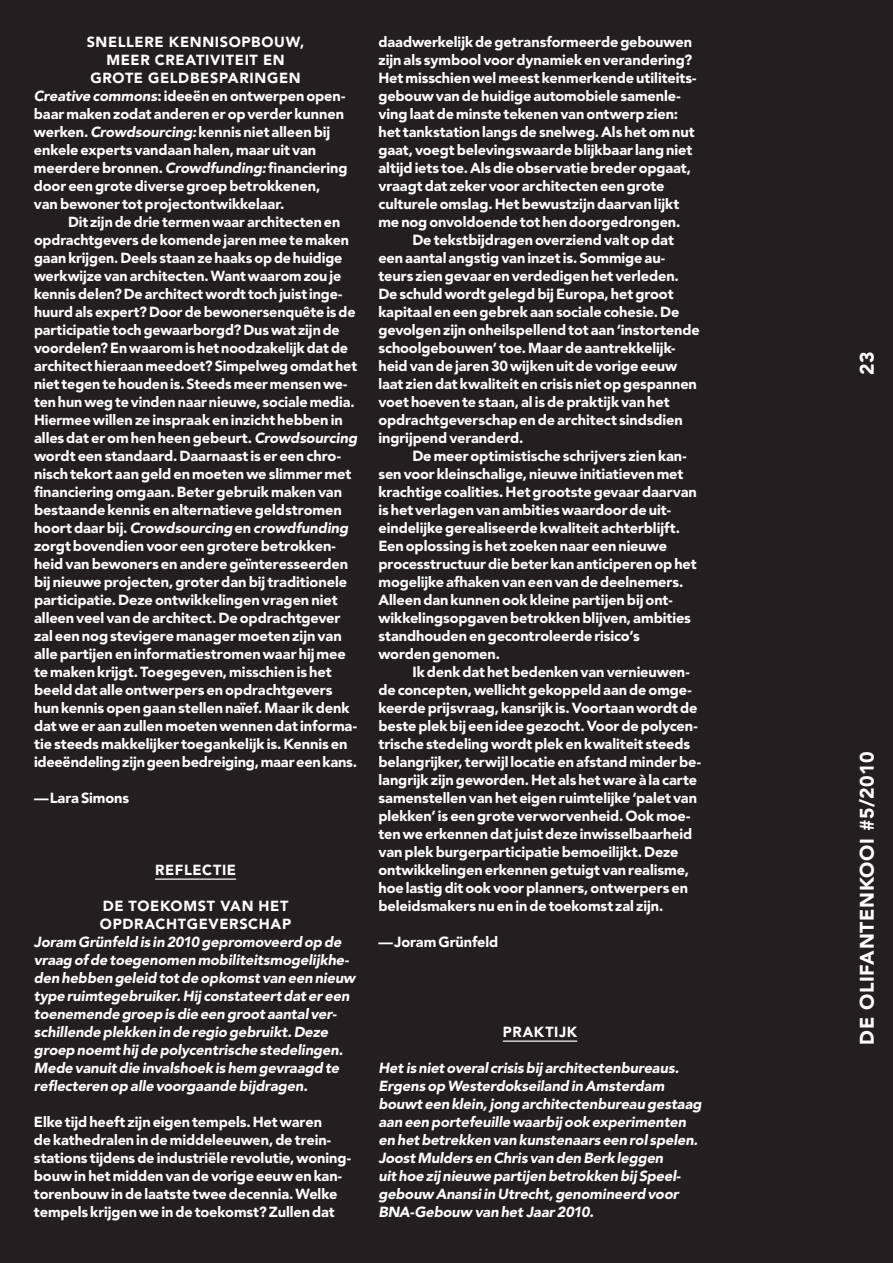
<style>
.page{position:relative;width:893px;height:1263px;background:#231f20}
.page>*{position:absolute;margin:0;border:0;box-sizing:border-box;transform-origin:0 0}
.t1{font:900 19.5px "Avenir";letter-spacing:.035em;color:#fff}
.t2{font:900 14.55px/18px "Avenir";letter-spacing:-.005em;color:#fff}
.t3{font:italic 900 14.55px/18px "Avenir";letter-spacing:-.005em;color:#fff}
.s1{font-style:italic}
</style>
<div class="page">
<hr style="left:155px;top:878px;width:81px;height:2px;background:#fff">
<hr style="left:503px;top:1040px;width:74px;height:2px;background:#fff">
<p class="t2" style="left:87px;top:33px;width:11px">Snelle</p>
<p class="t2" style="left:144px;top:33px;width:35px">re kenni</p>
<p class="t2" style="left:220px;top:33px;width:86px">s-opbo uw,</p>
<p class="t2" style="left:106px;top:51px;width:79px">meer creativiteit</p>
<p class="t2" style="left:263px;top:51px;width:11px">en</p>
<p class="t2" style="left:90px;top:69px;width:68px">grotE geld-</p>
<p class="t2" style="left:34px;top:69px;width:315px;text-indent:156px">be-sparingen<br><span class="s1">Creative commons</span>: ideeën en ontwerpen open&shy;baar maken zodat anderen er op verder kunnen werken. <span class="s1">Crowdsourcing:</span> kennis niet alleen bij enkele experts vandaan halen, maar uit van meerdere bronnen. <span class="s1">Crowdfunding:</span> financiering door een grote diverse groep betrokkenen, van bewoner tot projectontwikkelaar.</p>
<p class="t2" style="left:34px;top:213px;width:325px;text-indent:34px">Dit zijn de drie termen waar architecten en opdrachtgevers de komende jaren mee te maken gaan krijgen. Deels staan ze haaks op de huidige werkwijze van architecten. Want waarom zou je kennis delen? De architect wordt toch juist inge&shy;huurd als expert? Door de bewonersenquête is de participatie toch gewaarborgd? Dus wat zijn de voordelen? En waarom is het noodzakelijk dat de architect hieraan meedoet? Simpelweg omdat het niet tegen te houden is. Steeds meer mensen we&shy;ten hun weg te vinden naar nieuwe, sociale media.<br>Hiermee willen ze inspraak en inzicht hebben in alles dat er om hen heen gebeurt. <span class="s1">Crowdsourcing </span>wordt een standaard. Daarnaast is er een chro&shy;nisch tekort aan geld en moeten we slimmer met financiering omgaan. Beter gebruik maken van bestaande kennis en alternatieve geldstromen hoort daar bij. <span class="s1">Crowdsourcing</span> en <span class="s1">crowdfunding </span>zorgt bovendien voor een grotere betrokken&shy;heid van bewoners en andere geïnteresseerden bij nieuwe projecten, groter dan bij traditionele participatie. Deze ontwikkelingen vragen niet alleen veel van de architect. De opdrachtgever zal een nog stevigere manager moeten zijn van alle partijen en informatiestromen waar hij mee te maken krijgt. Toegegeven, misschien is het beeld dat alle ontwerpers en opdrachtgevers hun kennis open gaan stellen naïef. Maar ik denk dat we er aan zullen moeten wennen dat informa&shy;tie steeds makkelijker toegankelijk is. Kennis en ideeëndeling zijn geen bedreiging, maar een kans.</p>
<p class="t2" style="left:34px;top:789px;width:97px">—Lara Simons</p>
<p class="t2" style="left:155px;top:861px;width:20px">refle</p>
<p class="t2" style="left:202px;top:861px;width:20px">ctie</p>
<p class="t2" style="left:103px;top:897px;width:38px">De toeko</p>
<p class="t2" style="left:183px;top:897px;width:49px">mst van</p>
<p class="t2" style="left:259px;top:897px;width:22px">het</p>
<p class="t2" style="left:100px;top:915px;width:12px">opd</p>
<p class="t2" style="left:134px;top:915px;width:55px">rachtgeve</p>
<p class="t2" style="left:229px;top:915px;width:53px">rschap</p>
<p class="t3" style="left:34px;top:933px;width:323px">Joram Grünfeld is in 2010 gepromoveerd op de vraag of de toegenomen mobiliteitsmogelijkhe&shy;den hebben geleid tot de opkomst van een nieuw type ruimtegebruiker. Hij constateert dat er een toenemende groep is die een groot aantal ver&shy;schillende plekken in de regio gebruikt. Deze groep noemt hij de polycentrische stedelingen.<br>Mede vanuit die invalshoek is hem gevraagd te reflecteren op alle voorgaande bijdragen.</p>
<p class="t2" style="left:34px;top:1113px;width:319px">Elke tijd heeft zijn eigen tempels. Het waren<br>de kathedralen in de middeleeuwen, de trein&shy;stations tijdens de industriële revolutie, woning&shy;bouw in het midden van de vorige eeuw en kan&shy;torenbouw in de laatste twee decennia. Welke tempels krijgen we in de toekomst? Zullen dat</p>
<p class="t2" style="left:378px;top:33px;width:315px">daadwerkelijk de getransformeerde gebouwen</p>
<p class="t2" style="left:378px;top:51px;width:315px">zijn als symbool voor dynamiek en verandering?</p>
<p class="t2" style="left:378px;top:69px;width:319px">Het misschien wel meest kenmerkende utiliteits-</p>
<p class="t2" style="left:378px;top:87px;width:304px">gebouw van de huidige automobiele samenle-</p>
<p class="t2" style="left:378px;top:105px;width:301px">ving laat de minste tekenen van ontwerp zien:</p>
<p class="t2" style="left:378px;top:123px;width:318px">het tankstation langs de snelweg. Als het om nut</p>
<p class="t2" style="left:378px;top:141px;width:315px">gaat, voegt belevingswaarde blijkbaar lang niet</p>
<p class="t2" style="left:378px;top:159px;width:314px">altijd iets toe. Als die observatie breder opgaat,</p>
<p class="t2" style="left:378px;top:177px;width:288px">vraagt dat zeker voor architecten een grote</p>
<p class="t2" style="left:378px;top:195px;width:302px">culturele omslag. Het bewustzijn daarvan lijkt</p>
<p class="t2" style="left:378px;top:213px;width:304px">me nog onvoldoende tot hen doorgedrongen.</p>
<p class="t2" style="left:412px;top:231px;width:263px">De tekstbijdragen overziend valt op dat</p>
<p class="t2" style="left:378px;top:249px;width:288px">een aantal angstig van inzet is. Sommige au-</p>
<p class="t2" style="left:378px;top:267px;width:302px">teurs zien gevaar en verdedigen het verleden.</p>
<p class="t2" style="left:378px;top:285px;width:297px">De schuld wordt gelegd bij Europa, het groot</p>
<p class="t2" style="left:378px;top:303px;width:302px">kapitaal en een gebrek aan sociale cohesie. De</p>
<p class="t2" style="left:378px;top:321px;width:323px">gevolgen zijn onheilspellend tot aan ‘instortende</p>
<p class="t2" style="left:378px;top:339px;width:299px">schoolgebouwen’ toe. Maar de aantrekkelijk-</p>
<p class="t2" style="left:378px;top:357px;width:300px">heid van de jaren 30 wijken uit de vorige eeuw</p>
<p class="t2" style="left:378px;top:375px;width:320px">laat zien dat kwaliteit en crisis niet op gespannen</p>
<p class="t2" style="left:378px;top:393px;width:293px">voet hoeven te staan, al is de praktijk van het</p>
<p class="t2" style="left:378px;top:411px;width:306px">opdrachtgeverschap en de architect sindsdien</p>
<p class="t2" style="left:378px;top:429px;width:147px">ingrijpend veranderd.</p>
<p class="t2" style="left:412px;top:447px;width:276px">De meer optimistische schrijvers zien kan-</p>
<p class="t2" style="left:378px;top:465px;width:306px">sen voor kleinschalige, nieuwe initiatieven met</p>
<p class="t2" style="left:378px;top:483px;width:320px">krachtige coalities. Het grootste gevaar daarvan</p>
<p class="t2" style="left:378px;top:501px;width:294px">is het verlagen van ambities waardoor de uit-</p>
<p class="t2" style="left:378px;top:519px;width:303px">eindelijke gerealiseerde kwaliteit achterblijft.</p>
<p class="t2" style="left:378px;top:537px;width:290px">Een oplossing is het zoeken naar een nieuwe</p>
<p class="t2" style="left:378px;top:555px;width:320px">processtructuur die beter kan anticiperen op het</p>
<p class="t2" style="left:378px;top:573px;width:306px">mogelijke afhaken van een van de deelnemers.</p>
<p class="t2" style="left:378px;top:591px;width:295px">Alleen dan kunnen ook kleine partijen bij ont-</p>
<p class="t2" style="left:378px;top:609px;width:314px">wikkelingsopgaven betrokken blijven, ambities</p>
<p class="t2" style="left:378px;top:627px;width:263px">standhouden en gecontroleerde risico’s</p>
<p class="t2" style="left:378px;top:645px;width:123px">worden genomen.</p>
<p class="t2" style="left:412px;top:663px;width:279px">Ik denk dat het bedenken van vernieuwen-</p>
<p class="t2" style="left:378px;top:681px;width:315px">de concepten, wellicht gekoppeld aan de omge-</p>
<p class="t2" style="left:378px;top:699px;width:320px">keerde prijsvraag, kansrijk is. Voortaan wordt de</p>
<p class="t2" style="left:378px;top:717px;width:321px">beste plek bij een idee gezocht. Voor de polycen-</p>
<p class="t2" style="left:378px;top:735px;width:313px">trische stedeling wordt plek en kwaliteit steeds</p>
<p class="t2" style="left:378px;top:753px;width:324px">belangrijker, terwijl locatie en afstand minder be-</p>
<p class="t2" style="left:378px;top:771px;width:320px">langrijk zijn geworden. Het als het ware à la carte</p>
<p class="t2" style="left:378px;top:789px;width:320px">samenstellen van het eigen ruimtelijke ‘palet van</p>
<p class="t2" style="left:378px;top:807px;width:313px">plekken’ is een grote verworvenheid. Ook moe-</p>
<p class="t2" style="left:378px;top:825px;width:315px">ten we erkennen dat juist deze inwisselbaarheid</p>
<p class="t2" style="left:378px;top:843px;width:302px">van plek burgerparticipatie bemoeilijkt. Deze</p>
<p class="t2" style="left:378px;top:861px;width:312px">ontwikkelingen erkennen getuigt van realisme,</p>
<p class="t2" style="left:378px;top:879px;width:311px">hoe lastig dit ook voor planners, ontwerpers en</p>
<p class="t2" style="left:378px;top:897px;width:286px">beleidsmakers nu en in de toekomst zal zijn.</p>
<p class="t2" style="left:378px;top:933px;width:121px">—Joram Grünfeld</p>
<p class="t2" style="left:503px;top:1023px;width:30px">praktijk</p>
<p class="t3" style="left:378px;top:1059px;width:325px">Het is niet overal crisis bij architectenbureaus.<br>Ergens op Westerdokseiland in Amsterdam bouwt een klein, jong architectenbureau gestaag aan een portefeuille waarbij ook experimenten en het betrekken van kunstenaars een rol spelen.<br>Joost Mulders en Chris van den Berk leggen<br>uit hoe zij nieuwe partijen betrokken bij Speel&shy;gebouw Anansi in Utrecht, genomineerd voor BNA-Gebouw van het Jaar 2010.</p>
<h1 class="t1" style="left:855px;top:375px;width:25px;rotate:-90deg">23</h1>
<h1 class="t1" style="left:855px;top:1045px;width:295px;rotate:-90deg">DE OLIFANTENKOOI #5/2010</h1>
</div>
